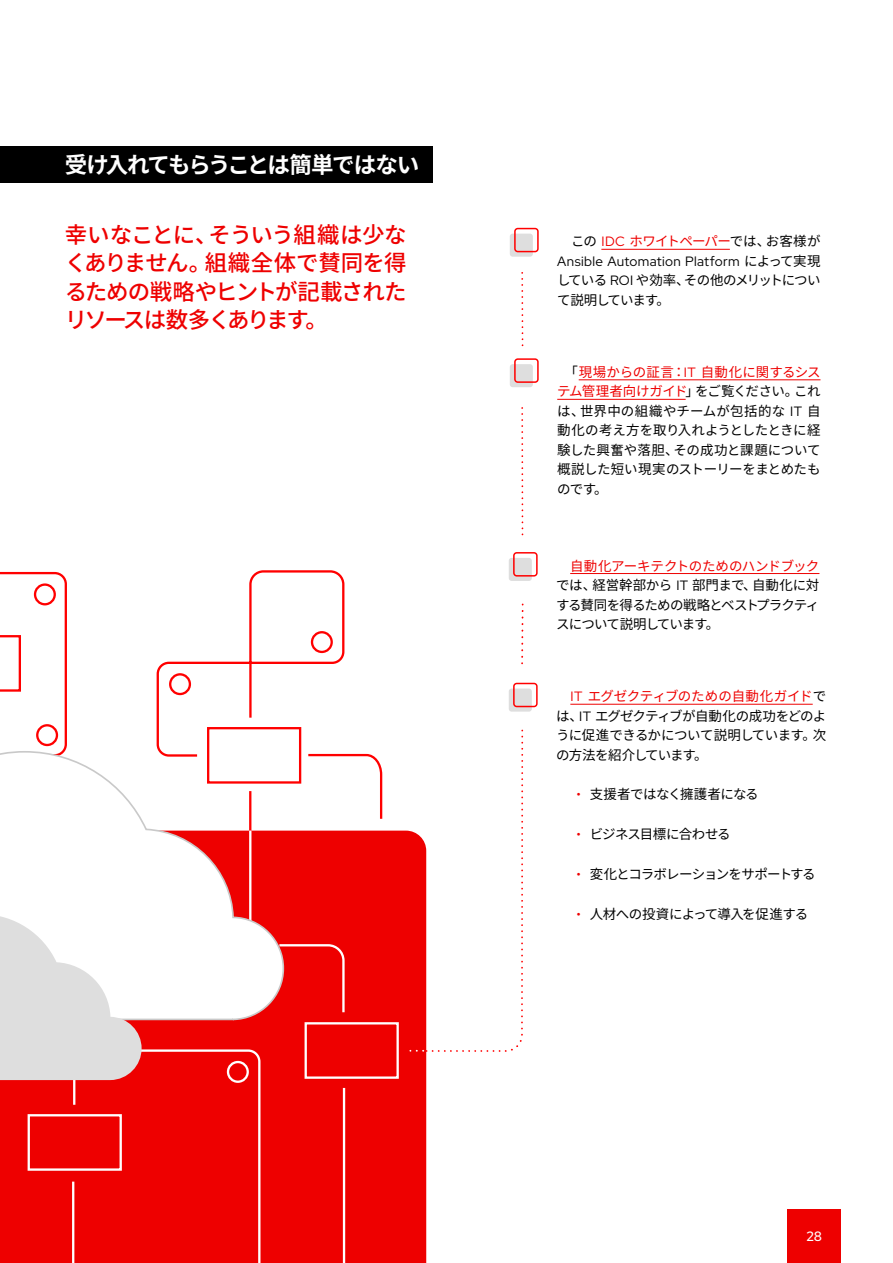
<style>
.page{position:relative;width:893px;height:1263px;background:#fff}
.page>*{position:absolute;margin:0;border:0;box-sizing:border-box;transform-origin:0 0}
.t1{font:500 22.5px/28.5px "Noto Sans JP";letter-spacing:-.05em;color:#e00;text-align:justify}
.t2{font:700 22.5px "Noto Sans JP";letter-spacing:-.07em;color:#fff}
.t3{font:13.5px/19.5px "Noto Sans JP";letter-spacing:-.045em;color:#000;text-align:justify}
.t4{font:13.5px "Noto Sans JP";letter-spacing:-.07em;color:#000}
.t5{font:500 13.5px "Red Hat Display";color:#fff}
.s1{font-family:"Red Hat Display";color:#e00}
.s2{color:#e00}
.s3{font-family:"Red Hat Display"}
</style>
<div class="page">
<div style="left:788px;top:1209px;width:53px;height:54px;background:#e00"></div>
<div style="left:0;top:146px;width:432px;height:36px;background:#000"></div>
<div style="left:510px;top:234px;width:23px;height:23px;background:#dedede;border-radius:3px"></div>
<div style="left:514px;top:228px;width:25px;height:24px;border:2px solid #f00;border-radius:3px"></div>
<div style="left:510px;top:364px;width:23px;height:23px;background:#dedede;border-radius:3px"></div>
<div style="left:514px;top:358px;width:25px;height:25px;border:2px solid #f00;border-radius:3px"></div>
<div style="left:509px;top:558px;width:23px;height:23px;background:#dedede;border-radius:3px"></div>
<div style="left:513px;top:552px;width:25px;height:25px;border:2px solid #f00;border-radius:3px"></div>
<div style="left:509px;top:688px;width:23px;height:24px;background:#dedede;border-radius:3px"></div>
<div style="left:513px;top:683px;width:25px;height:24px;border:2px solid #f00;border-radius:3px"></div>
<div style="left:400px;top:831px;width:26px;height:432px;background:#e00"></div>
<svg style="left:346px;top:753px;width:37px;height:29px"></svg>
<svg style="left:0;top:570px;width:346px;height:212px"></svg>
<svg style="left:0;top:782px;width:400px;height:481px;background:#ef1212"></svg>
<hr style="left:72px;top:1181px;width:2px;height:82px;background:#fff">
<svg style="left:0;top:750px;width:285px;height:271px"></svg>
<svg style="left:0;top:846px;width:153px;height:234px"></svg>
<svg style="left:521px;top:273px;width:2px;height:66px"></svg>
<svg style="left:521px;top:408px;width:2px;height:120px"></svg>
<svg style="left:521px;top:611px;width:2px;height:53px"></svg>
<svg style="left:410px;top:729px;width:114px;height:324px"></svg>
<hr style="left:601px;top:249px;width:129px;height:1px;background:#e00">
<hr style="left:579px;top:379px;width:241px;height:1px;background:#e00">
<hr style="left:557px;top:399px;width:129px;height:1px;background:#e00">
<hr style="left:570px;top:573px;width:249px;height:1px;background:#e00">
<hr style="left:570px;top:704px;width:243px;height:1px;background:#e00">
<p class="t2" style="left:65px;top:152px;width:356px">受け入れてもらうことは簡単ではない</p>
<p class="t1" style="left:65px;top:221px;width:343px">幸いなことに、そういう組織は少なくありません。組織全体で賛同を得るための戦略やヒントが記載されたリソースは数多くあります。</p>
<p class="t3" style="left:557px;top:232px;width:265px;text-indent:14px">この <span class="s1">IDC</span> <span class="s2">ホワイトペーパー</span>では、お客様が<span class="s3">Ansible Automation Platform</span> によって実現している <span class="s3">ROI</span> や効率、その他のメリットについて説明しています。</p>
<p class="t3" style="left:557px;top:362px;width:265px;text-indent:7px">「<span class="s2">現場からの証言：</span><span class="s1">IT</span> <span class="s2">自動化に関するシステム管理者向けガイド</span>」をご覧ください。これは、世界中の組織やチームが包括的な <span class="s3">IT</span> 自動化の考え方を取り入れようとしたときに経験した興奮や落胆、その成功と課題について概説した短い現実のストーリーをまとめたものです。</p>
<p class="t3" style="left:556px;top:556px;width:265px;text-indent:14px"><span class="s2">自動化アーキテクトのためのハンドブック</span>では、経営幹部から <span class="s3">IT</span> 部門まで、自動化に対する賛同を得るための戦略とベストプラクティスについて説明しています。</p>
<p class="t3" style="left:556px;top:687px;width:272px;text-indent:14px"><span class="s1">IT</span> <span class="s2">エグゼクティブのための自動化ガイド</span>では、<span class="s3">IT</span> エグゼクティブが自動化の成功をどのように促進できるかについて説明しています。次の方法を紹介しています。</p>
<p class="t3" style="left:576px;top:785px;width:184px"><span class="s1">•</span> 支援者ではなく擁護者になる</p>
<p class="t3" style="left:576px;top:825px;width:156px"><span class="s1">•</span> ビジネス目標に合わせる</p>
<p class="t4" style="left:576px;top:866px;width:241px"><span class="s1">•</span> 変化とコラボレーションをサポートする</p>
<p class="t3" style="left:576px;top:904px;width:233px"><span class="s1">•</span> 人材への投資によって導入を促進する</p>
<p class="t5" style="left:806px;top:1227px;width:17px">28</p>
</div>
